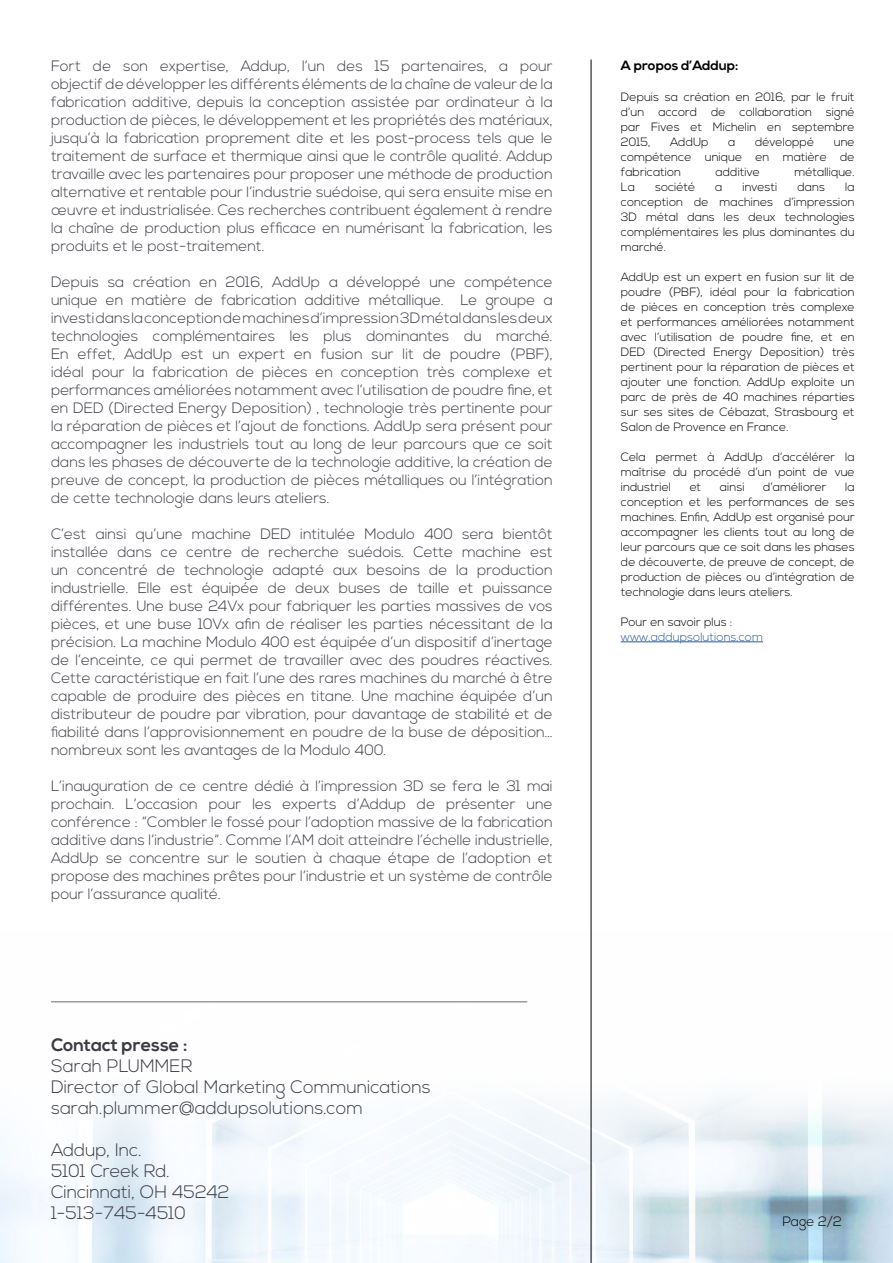
<style>
.page{position:relative;width:893px;height:1263px;background:#fff}
.page>*{position:absolute;margin:0;border:0;box-sizing:border-box;transform-origin:0 0}
.t1{font:300 18px/21px "Nexa";color:#3b3b45}
.t2{font:700 18px "Nexa";color:#3b3b45}
.t3{font:300 15px/18px "Nexa";color:#3b3b45;text-align:justify}
.t4{font:700 13.5px "Nexa";color:#000}
.t5{font:300 13.5px "Nexa";color:#000}
.t6{font:300 12px/15px "Nexa";color:#000;text-align:justify}
.t7{font:300 12px "Nexa";color:#275b9b}
</style>
<div class="page">
<img style="left:0;top:931px;width:893px;height:332px">
<hr style="left:591px;top:60px;width:1px;height:1203px;background:#000">
<hr style="left:51px;top:1001px;width:476px;height:1px;background:#6f6a71">
<hr style="left:621px;top:641px;width:142px;height:1px;background:#275b9b">
<p class="t3" style="left:51px;top:57px;width:503px">Fort de son expertise, Addup, l’un des 15 partenaires, a pour objectif de développer les différents éléments de la chaîne de valeur de la fabrication additive, depuis la conception assistée par ordinateur à la production de pièces, le développement et les propriétés des matériaux, jusqu’à la fabrication proprement dite et les post-process tels que le traitement de surface et thermique ainsi que le contrôle qualité. Addup travaille avec les partenaires pour proposer une méthode de production alternative et rentable pour l’industrie suédoise, qui sera ensuite mise en œuvre et industrialisée. Ces recherches contribuent également à rendre la chaîne de production plus efficace en numérisant la fabrication, les produits et le post-traitement.</p>
<p class="t3" style="left:51px;top:273px;width:503px">Depuis sa création en 2016, AddUp a développé une compétence unique en matière de fabrication additive métallique. Le groupe a investi dans la conception de machines d’impression 3D métal dans les deux technologies complémentaires les plus dominantes du marché.<br>En effet, AddUp est un expert en fusion sur lit de poudre (PBF), idéal pour la fabrication de pièces en conception très complexe et performances améliorées notamment avec l’utilisation de poudre fine, et en DED (Directed Energy Deposition) , technologie très pertinente pour la réparation de pièces et l’ajout de fonctions. AddUp sera présent pour accompagner les industriels tout au long de leur parcours que ce soit dans les phases de découverte de la technologie additive, la création de preuve de concept, la production de pièces métalliques ou l’intégration de cette technologie dans leurs ateliers.</p>
<p class="t3" style="left:51px;top:525px;width:503px">C’est ainsi qu’une machine DED intitulée Modulo 400 sera bientôt installée dans ce centre de recherche suédois. Cette machine est un concentré de technologie adapté aux besoins de la production industrielle. Elle est équipée de deux buses de taille et puissance différentes. Une buse 24Vx pour fabriquer les parties massives de vos pièces, et une buse 10Vx afin de réaliser les parties nécessitant de la précision. La machine Modulo 400 est équipée d’un dispositif d’inertage de l’enceinte, ce qui permet de travailler avec des poudres réactives.<br>Cette caractéristique en fait l’une des rares machines du marché à être capable de produire des pièces en titane. Une machine équipée d’un distributeur de poudre par vibration, pour davantage de stabilité et de fiabilité dans l’approvisionnement en poudre de la buse de déposition… nombreux sont les avantages de la Modulo 400.</p>
<p class="t3" style="left:51px;top:777px;width:503px">L’inauguration de ce centre dédié à l’impression 3D se fera le 31 mai prochain. L’occasion pour les experts d’Addup de présenter une conférence : “Combler le fossé pour l’adoption massive de la fabrication additive dans l’industrie“. Comme l’AM doit atteindre l’échelle industrielle, AddUp se concentre sur le soutien à chaque étape de l’adoption et propose des machines prêtes pour l’industrie et un système de contrôle pour l’assurance qualité.</p>
<p class="t2" style="left:51px;top:1034px;width:138px">Contact presse :</p>
<p class="t1" style="left:51px;top:1056px;width:381px">Sarah PLUMMER<br>Director of Global Marketing Communications sarah.plummer@addupsolutions.com</p>
<p class="t1" style="left:51px;top:1140px;width:180px">Addup, Inc.<br>5101 Creek Rd.<br>Cincinnati, OH 45242<br>1-513-745-4510</p>
<p class="t4" style="left:621px;top:57px;width:119px">A propos d’Addup:</p>
<p class="t6" style="left:621px;top:90px;width:235px">Depuis sa création en 2016, par le fruit d’un accord de collaboration signé par Fives et Michelin en septembre 2015,</p>
<p class="t6" style="left:670px;top:135px;width:40px">AddUp</p>
<p class="t6" style="left:728px;top:135px;width:9px">a</p>
<p class="t6" style="left:755px;top:135px;width:61px">développé</p>
<p class="t6" style="left:621px;top:135px;width:235px;text-indent:213px">une compétence unique en matière de fabrication</p>
<p class="t6" style="left:716px;top:165px;width:46px">additive</p>
<p class="t6" style="left:794px;top:165px;width:62px">métallique.</p>
<p class="t6" style="left:621px;top:180px;width:16px">La</p>
<p class="t6" style="left:655px;top:180px;width:42px">société</p>
<p class="t6" style="left:715px;top:180px;width:9px">a</p>
<p class="t6" style="left:743px;top:180px;width:36px">investi</p>
<p class="t6" style="left:798px;top:180px;width:29px">dans</p>
<p class="t6" style="left:621px;top:180px;width:235px;text-indent:224px">la conception de machines d’impression 3D métal dans les deux technologies complémentaires les plus dominantes du marché.</p>
<p class="t6" style="left:621px;top:270px;width:235px">AddUp est un expert en fusion sur lit de poudre (PBF), idéal pour la fabrication de pièces en conception très complexe et performances améliorées notamment avec l’utilisation de poudre fine, et en DED (Directed Energy Deposition) très pertinent pour la réparation de pièces et ajouter une fonction. AddUp exploite un parc de près de 40 machines réparties sur ses sites de Cébazat, Strasbourg et Salon de Provence en France.</p>
<p class="t6" style="left:621px;top:450px;width:235px">Cela permet à AddUp d’accélérer la maîtrise du procédé d’un point de vue industriel</p>
<p class="t6" style="left:690px;top:480px;width:13px">et</p>
<p class="t6" style="left:720px;top:480px;width:26px">ainsi</p>
<p class="t6" style="left:763px;top:480px;width:65px">d’améliorer</p>
<p class="t6" style="left:621px;top:480px;width:235px;text-indent:224px">la conception et les performances de ses machines. Enfin, AddUp est organisé pour accompagner les clients tout au long de leur parcours que ce soit dans les phases de découverte, de preuve de concept, de production de pièces ou d’intégration de technologie dans leurs ateliers.</p>
<p class="t6" style="left:621px;top:615px;width:113px">Pour en savoir plus :</p>
<p class="t7" style="left:621px;top:630px;width:144px">www.addupsolutions.com</p>
<p class="t5" style="left:782px;top:1214px;width:61px">Page 2/2</p>
</div>
